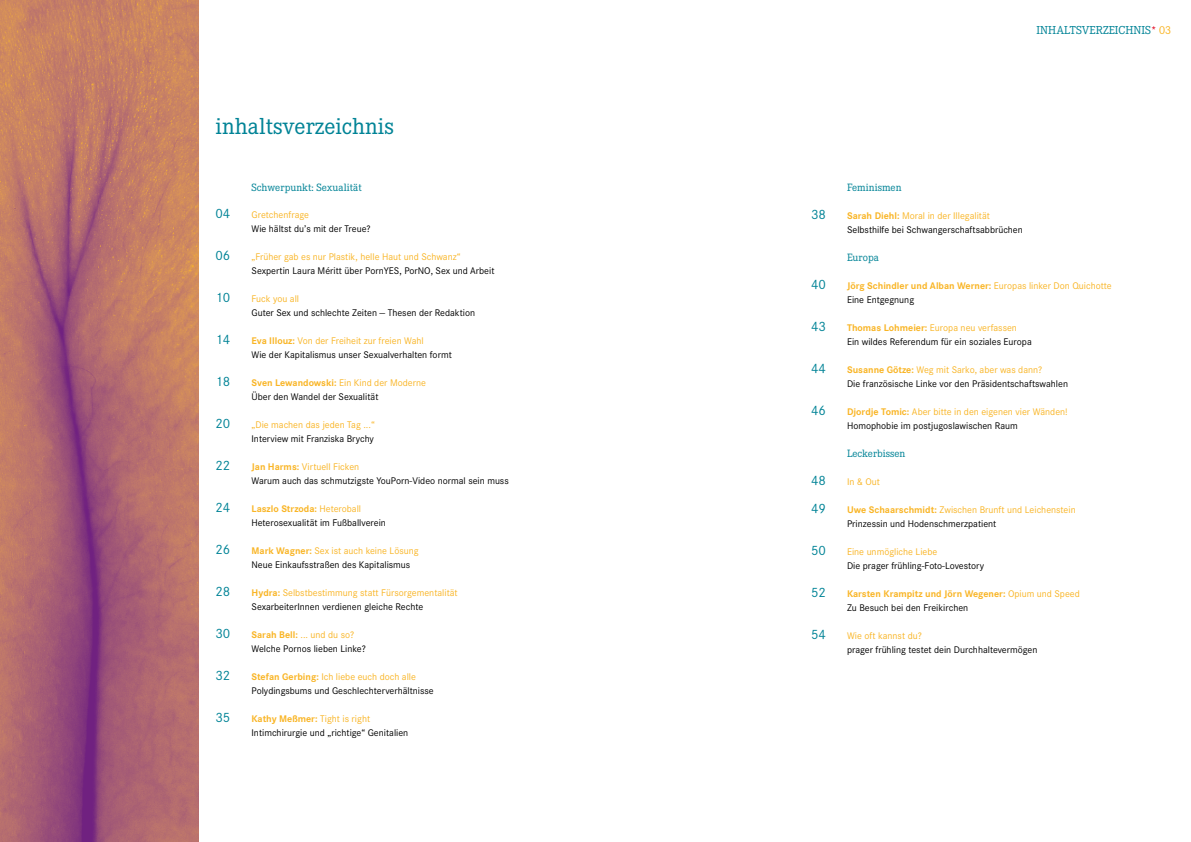
<style>
.page{position:relative;width:1191px;height:842px;background:#fff}
.page>*{position:absolute;margin:0;border:0;box-sizing:border-box;transform-origin:0 0}
.t1{font:24px "Corporate E";color:#008396}
.t2{font:14px "Corporate S";color:#008396}
.t3{font:12px "Corporate E";color:#008396}
.t4{font:11px "Corporate E";color:#008396}
.t5{font:10px/14px "Corporate S";color:#000}
.t6{font:10px/14px "Corporate S";color:#f9b526}
.t7{font:700 10px/14px "Corporate S";color:#f9b526}
.s1{font-weight:700;color:#f9b526}
.s2{color:#f9b526}
.s3{font-weight:700}
.s4{color:#000}
.s5{color:#e2001a}
.s6{font-weight:400}
.s7{font-weight:400;color:#000}
</style>
<div class="page">
<img style="left:0;top:0;width:198px;height:842px">
<h1 class="t1" style="left:215px;top:113px;width:180px">inhaltsverzeichnis</h1>
<p class="t4" style="left:251px;top:181px;width:112px">Schwerpunkt: Sexualität</p>
<h2 class="t2" style="left:215px;top:205px;width:16px">04</h2>
<p class="t6" style="left:251px;top:208px;width:59px">Gretchenfrage</p>
<p class="t5" style="left:251px;top:222px;width:121px">Wie hältst du’s mit der Treue?</p>
<h2 class="t2" style="left:215px;top:247px;width:16px">06</h2>
<p class="t6" style="left:251px;top:250px;width:210px">„Früher gab es nur Plastik, helle Haut und Schwanz“</p>
<p class="t5" style="left:251px;top:264px;width:244px">Sexpertin Laura Méritt über PornYES, PorNO, Sex und Arbeit</p>
<h2 class="t2" style="left:215px;top:289px;width:16px">10</h2>
<p class="t6" style="left:251px;top:292px;width:49px">Fuck you all</p>
<p class="t5" style="left:251px;top:306px;width:225px">Guter Sex und schlechte Zeiten — Thesen der Redaktion</p>
<h2 class="t2" style="left:215px;top:331px;width:16px">14</h2>
<p class="t5" style="left:251px;top:334px;width:202px"><span class="s1">Eva Illouz:</span> <span class="s2">Von der Freiheit zur freien Wahl<br></span>Wie der Kapitalismus unser Sexualverhalten formt</p>
<h2 class="t2" style="left:215px;top:373px;width:16px">18</h2>
<p class="t5" style="left:251px;top:376px;width:176px"><span class="s1">Sven Lewandowski:</span> <span class="s2">Ein Kind der Moderne<br></span>Über den Wandel der Sexualität</p>
<h2 class="t2" style="left:215px;top:415px;width:16px">20</h2>
<p class="t6" style="left:251px;top:418px;width:125px">„Die machen das jeden Tag ...“</p>
<p class="t5" style="left:251px;top:432px;width:124px">Interview mit Franziska Brychy</p>
<h2 class="t2" style="left:215px;top:457px;width:16px">22</h2>
<p class="t5" style="left:251px;top:460px;width:259px"><span class="s1">Jan Harms:</span> <span class="s2">Virtuell Ficken<br></span>Warum auch das schmutzigste YouPorn-Video normal sein muss</p>
<h2 class="t2" style="left:215px;top:499px;width:16px">24</h2>
<p class="t5" style="left:251px;top:502px;width:136px"><span class="s1">Laszlo Strzoda:</span> <span class="s2">Heteroball<br></span>Heterosexualität im Fußballverein</p>
<h2 class="t2" style="left:215px;top:541px;width:16px">26</h2>
<p class="t5" style="left:251px;top:544px;width:169px"><span class="s1">Mark Wagner:</span> <span class="s2">Sex ist auch keine Lösung<br></span>Neue Einkaufsstraßen des Kapitalismus</p>
<h2 class="t2" style="left:215px;top:583px;width:16px">28</h2>
<p class="t6" style="left:251px;top:586px;width:208px"><span class="s3">Hydra:</span> Selbstbestimmung statt Fürsorgementalität<br><span class="s4">SexarbeiterInnen verdienen gleiche Rechte</span></p>
<h2 class="t2" style="left:215px;top:625px;width:16px">30</h2>
<p class="t5" style="left:251px;top:628px;width:116px"><span class="s1">Sarah Bell:</span> <span class="s2">... und du so?<br></span>Welche Pornos lieben Linke?</p>
<h2 class="t2" style="left:215px;top:667px;width:16px">32</h2>
<p class="t5" style="left:251px;top:670px;width:184px"><span class="s1">Stefan Gerbing:</span> <span class="s2">Ich liebe euch doch alle<br></span>Polydingsbums und Geschlechterverhältnisse</p>
<h2 class="t2" style="left:215px;top:709px;width:16px">35</h2>
<p class="t5" style="left:251px;top:712px;width:158px"><span class="s1">Kathy Meßmer:</span> <span class="s2">Tight is right<br></span>Intimchirurgie und „richtige“ Genitalien</p>
<p class="t4" style="left:847px;top:181px;width:56px">Feminismen</p>
<p class="t3" style="left:1036px;top:24px;width:20px">inhalts</p>
<p class="t3" style="left:1082px;top:24px;width:91px">verzeichnis <span class="s5">*</span> <span class="s2">03</span></p>
<h2 class="t2" style="left:811px;top:206px;width:16px">38</h2>
<p class="t5" style="left:847px;top:209px;width:177px"><span class="s1">Sarah Diehl:</span> <span class="s2">Moral in der Illegalität<br></span>Selbsthilfe bei Schwangerschaftsabbrüchen</p>
<p class="t4" style="left:847px;top:251px;width:33px">Europa</p>
<h2 class="t2" style="left:811px;top:276px;width:16px">40</h2>
<p class="t7" style="left:847px;top:279px;width:266px">Jörg Schindler und Alban Werner: <span class="s6">Europas linker Don Quichotte<br></span><span class="s7">Eine Entgegnung</span></p>
<h2 class="t2" style="left:811px;top:318px;width:16px">43</h2>
<p class="t5" style="left:847px;top:321px;width:186px"><span class="s1">Thomas Lohmeier:</span> <span class="s2">Europa neu verfassen<br></span>Ein wildes Referendum für ein soziales Europa</p>
<h2 class="t2" style="left:811px;top:360px;width:16px">44</h2>
<p class="t5" style="left:847px;top:363px;width:222px"><span class="s1">Susanne Götze:</span> <span class="s2">Weg mit Sarko, aber was dann?<br></span>Die französische Linke vor den Präsidentschaftswahlen</p>
<h2 class="t2" style="left:811px;top:402px;width:16px">46</h2>
<p class="t5" style="left:847px;top:405px;width:222px"><span class="s1">Djordje Tomic:</span> <span class="s2">Aber bitte in den eigenen vier Wänden!<br></span>Homophobie im postjugoslawischen Raum</p>
<p class="t4" style="left:847px;top:447px;width:60px">Leckerbissen</p>
<h2 class="t2" style="left:811px;top:472px;width:16px">48</h2>
<p class="t6" style="left:847px;top:475px;width:34px">In &amp; Out</p>
<h2 class="t2" style="left:811px;top:500px;width:16px">49</h2>
<p class="t5" style="left:847px;top:503px;width:230px"><span class="s1">Uwe Schaarschmidt:</span> <span class="s2">Zwischen Brunft und Leichenstein<br></span>Prinzessin und Hodenschmerzpatient</p>
<h2 class="t2" style="left:811px;top:542px;width:16px">50</h2>
<p class="t6" style="left:847px;top:545px;width:92px">Eine unmögliche Liebe</p>
<p class="t5" style="left:847px;top:559px;width:139px">Die prager frühling-Foto-Lovestory</p>
<h2 class="t2" style="left:811px;top:584px;width:16px">52</h2>
<p class="t7" style="left:847px;top:587px;width:234px">Karsten Krampitz und Jörn Wegener: <span class="s6">Opium und Speed<br></span><span class="s7">Zu Besuch bei den Freikirchen</span></p>
<h2 class="t2" style="left:811px;top:626px;width:16px">54</h2>
<p class="t6" style="left:847px;top:629px;width:76px">Wie oft kannst du?</p>
<p class="t5" style="left:847px;top:643px;width:192px">prager frühling testet dein Durchhaltevermögen</p>
</div>
